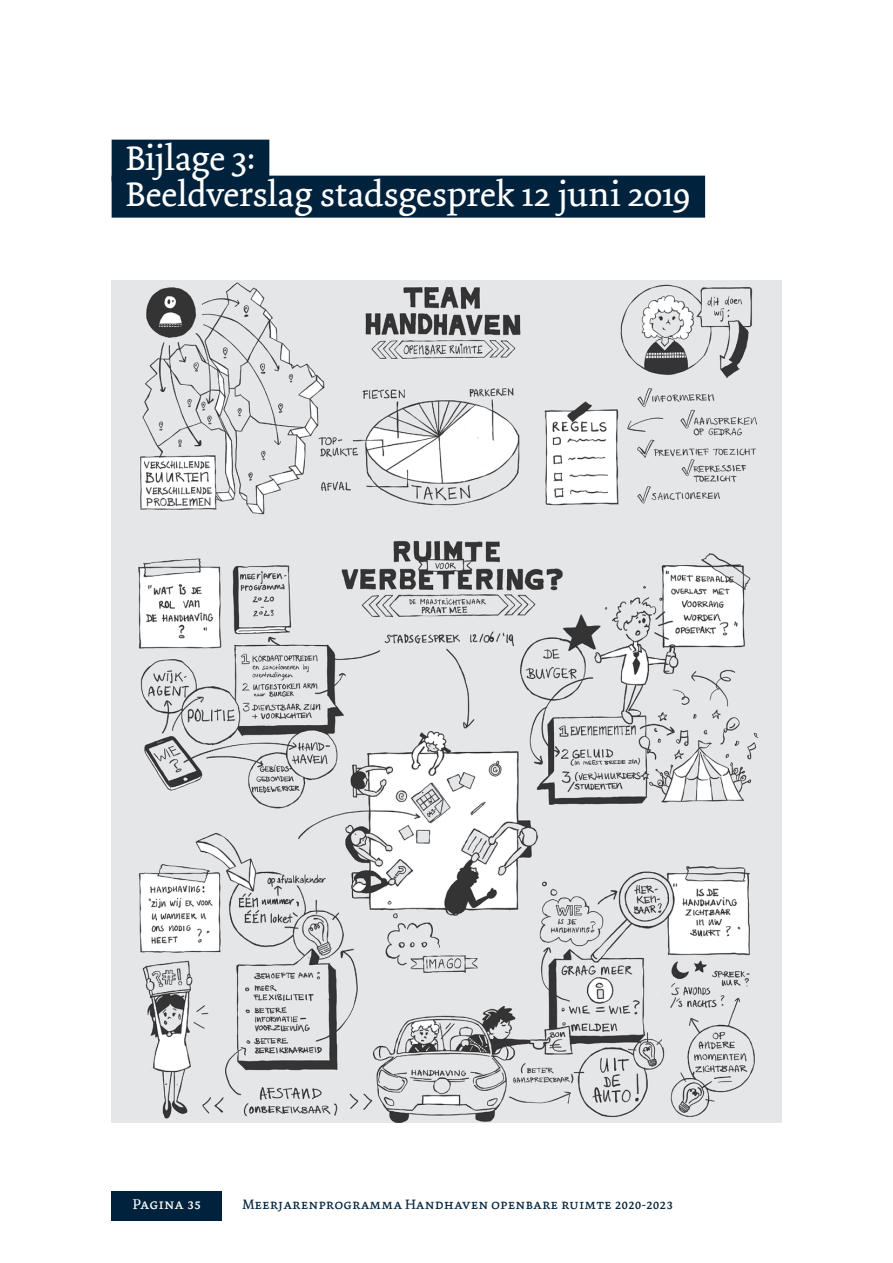
<style>
.page{position:relative;width:893px;height:1263px;background:#fff}
.page>*{position:absolute;margin:0;border:0;box-sizing:border-box;transform-origin:0 0}
.t1{font:36px/36px "Dolly";letter-spacing:-.01em;color:#fff}
.t2{font:15px "Dolly Small Caps";color:#fff}
.t3{font:14.25px "Dolly Small Caps";color:#00223c}
</style>
<div class="page">
<div style="left:112px;top:1191px;width:110px;height:29px;background:#00223c"></div>
<div style="left:112px;top:140px;width:157px;height:42px;background:#00223c"></div>
<div style="left:112px;top:176px;width:593px;height:42px;background:#00223c"></div>
<img style="left:112px;top:281px;width:669px;height:842px">
<h1 class="t1" style="left:126px;top:140px;width:566px">Bijlage 3:<br>Beeldverslag stadsgesprek 12 juni 2019</h1>
<p class="t2" style="left:133px;top:1195px;width:70px">Pagina 35</p>
<p class="t3" style="left:242px;top:1196px;width:432px">Meerjarenprogramma Handhaven openbare ruimte 2020-2023</p>
</div>
